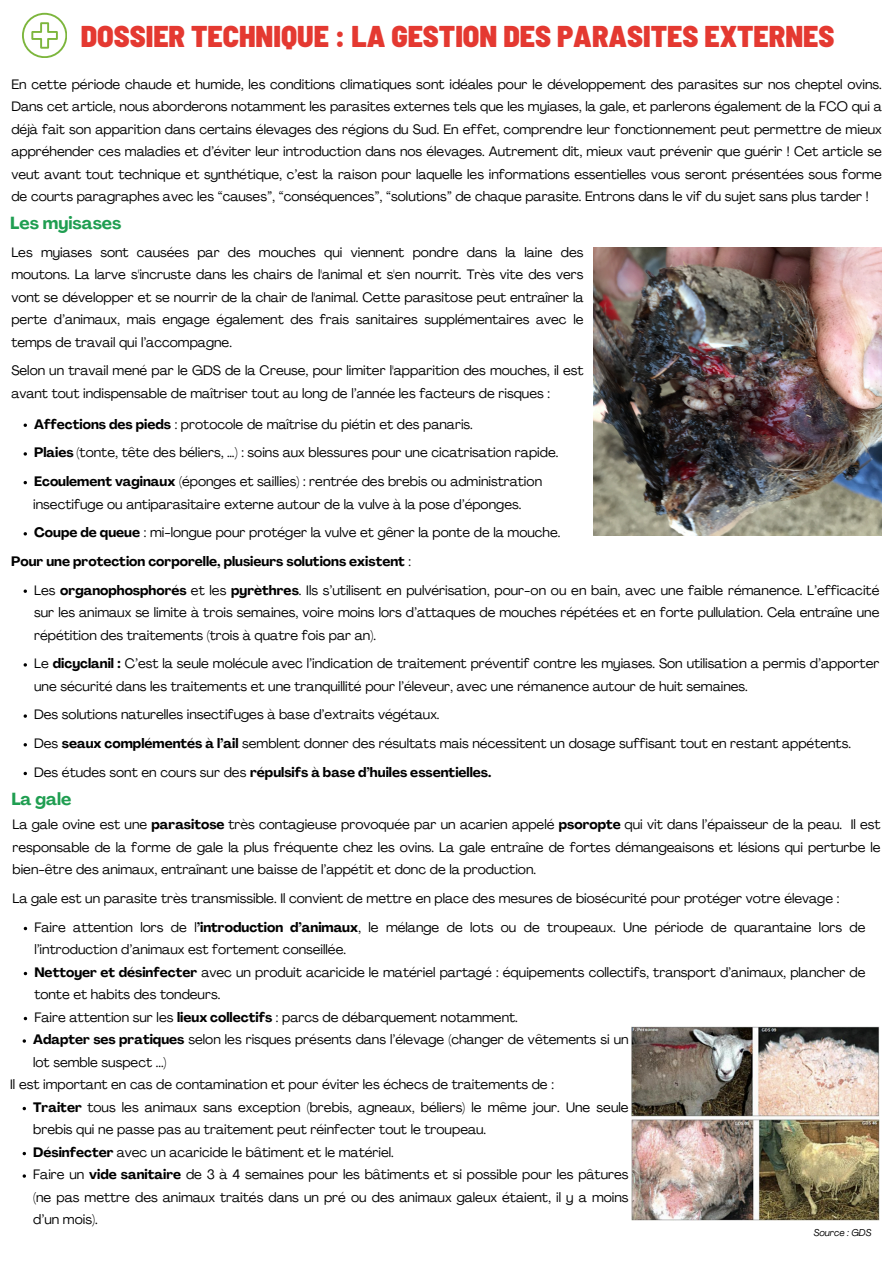
<style>
.page{position:relative;width:893px;height:1263px;background:#fff}
.page>*{position:absolute;margin:0;border:0;box-sizing:border-box;transform-origin:0 0}
.t1{font:900 semi-condensed 30px "Barlow";color:#e43931}
.t2{font:700 17.25px "Agrandir";color:#1f9e51}
.t3{font:13.5px/22.5px "Agrandir";color:#000}
.t4{font:700 13.5px "Agrandir";color:#000}
.t5{font:italic 9.75px "Agrandir";color:#000}
.s1{font-weight:700}
.s2{font-weight:400}
</style>
<div class="page">
<svg style="left:22px;top:13px;width:45px;height:45px"></svg>
<img style="left:593px;top:248px;width:288px;height:288px">
<img style="left:631px;top:1026px;width:248px;height:194px">
<svg style="left:24px;top:423px;width:3px;height:4px"></svg>
<svg style="left:24px;top:452px;width:3px;height:4px"></svg>
<svg style="left:24px;top:589px;width:3px;height:4px"></svg>
<svg style="left:24px;top:714px;width:3px;height:4px"></svg>
<svg style="left:23px;top:1039px;width:3px;height:4px"></svg>
<svg style="left:23px;top:1174px;width:3px;height:4px"></svg>
<h2 class="t1" style="left:81px;top:17px;width:755px">DOSSIER TECHNIQUE : LA GESTION DES PARASITES EXTERNES</h2>
<h3 class="t3" style="left:11px;top:74px;width:872px;text-align:justify">En cette période chaude et humide, les conditions climatiques sont idéales pour le développement des parasites sur nos cheptel ovins.<br>Dans cet article, nous aborderons notamment les parasites externes tels que les myiases, la gale, et parlerons également de la FCO qui a déjà fait son apparition dans certains élevages des régions du Sud. En effet, comprendre leur fonctionnement peut permettre de mieux appréhender ces maladies et d’éviter leur introduction dans nos élevages. Autrement dit, mieux vaut prévenir que guérir ! Cet article se veut avant tout technique et synthétique, c’est la raison pour laquelle les informations essentielles vous seront présentées sous forme de courts paragraphes avec les “causes”, “conséquences”, “solutions” de chaque parasite. Entrons dans le vif du sujet sans plus tarder !</h3>
<p class="t2" style="left:10px;top:216px;width:113px">Les myisases</p>
<h3 class="t3" style="left:11px;top:242px;width:573px;text-align:justify">Les myiases sont causées par des mouches qui viennent pondre dans la laine des moutons. La larve s'incruste dans les chairs de l'animal et s'en nourrit. Très vite des vers vont se développer et se nourrir de la chair de l'animal. Cette parasitose peut entraîner la perte d’animaux, mais engage également des frais sanitaires supplémentaires avec le temps de travail qui l’accompagne.</h3>
<h3 class="t3" style="left:11px;top:361px;width:573px">Selon un travail mené par le GDS de la Creuse, pour limiter l'apparition des mouches, il est avant tout indispensable de maîtriser tout au long de l’année les facteurs de risques :</h3>
<p class="t3" style="left:34px;top:414px;width:440px"><span class="s1">Affections des pieds</span> : protocole de maîtrise du piétin et des panaris.</p>
<p class="t3" style="left:34px;top:443px;width:526px"><span class="s1">Plaies</span> (tonte, tête des béliers, …) : soins aux blessures pour une cicatrisation rapide.</p>
<p class="t3" style="left:34px;top:471px;width:509px"><span class="s1">Ecoulement vaginaux</span> (éponges et saillies) : rentrée des brebis ou administration</p>
<h3 class="t3" style="left:33px;top:494px;width:489px">insectifuge ou antiparasitaire externe autour de la vulve à la pose d’éponges.</h3>
<p class="t3" style="left:34px;top:522px;width:528px"><span class="s1">Coupe de queue</span> : mi-longue pour protéger la vulve et gêner la ponte de la mouche.</p>
<h3 class="t4" style="left:11px;top:556px;width:401px">Pour une protection corporelle, plusieurs solutions existent <span class="s2">:</span></h3>
<p class="t3" style="left:34px;top:580px;width:847px;text-align:justify">Les <span class="s1">organophosphorés</span> et les <span class="s1">pyrèthres</span>. Ils s’utilisent en pulvérisation, pour-on ou en bain, avec une faible rémanence. L’efficacité sur les animaux se limite à trois semaines, voire moins lors d’attaques de mouches répétées et en forte pullulation. Cela entraîne une répétition des traitements (trois à quatre fois par an).</p>
<p class="t3" style="left:34px;top:654px;width:847px">Le <span class="s1">dicyclanil :</span> C’est la seule molécule avec l’indication de traitement préventif contre les myiases. Son utilisation a permis d’apporter une sécurité dans les traitements et une tranquillité pour l’éleveur, avec une rémanence autour de huit semaines.</p>
<p class="t3" style="left:34px;top:705px;width:407px">Des solutions naturelles insectifuges à base d’extraits végétaux.</p>
<p class="t3" style="left:34px;top:733px;width:818px">Des <span class="s1">seaux complémentés à l’ail</span> semblent donner des résultats mais nécessitent un dosage suffisant tout en restant appétents.</p>
<p class="t4" style="left:34px;top:767px;width:459px"><span class="s2">Des études sont en cours sur des</span> répulsifs à base d’huiles essentielles.</p>
<h2 class="t2" style="left:11px;top:792px;width:61px">La gale</h2>
<h3 class="t3" style="left:12px;top:814px;width:869px;text-align:justify">La gale ovine est une <span class="s1">parasitose</span> très contagieuse provoquée par un acarien appelé <span class="s1">psoropte</span> qui vit dans l’épaisseur de la peau. Il est responsable de la forme de gale la plus fréquente chez les ovins. La gale entraîne de fortes démangeaisons et lésions qui perturbe le bien-être des animaux, entraînant une baisse de l’appétit et donc de la production.</h3>
<h3 class="t3" style="left:12px;top:888px;width:828px">La gale est un parasite très transmissible. Il convient de mettre en place des mesures de biosécurité pour protéger votre élevage :</h3>
<p class="t3" style="left:34px;top:917px;width:832px">Faire attention lors de l<span class="s1">’introduction d’animaux</span>, le mélange de lots ou de troupeaux. Une période de quarantaine lors de l’introduction d’animaux est fortement conseillée.</p>
<p class="t3" style="left:34px;top:962px;width:832px"><span class="s1">Nettoyer et désinfecter</span> avec un produit acaricide le matériel partagé : équipements collectifs, transport d’animaux, plancher de tonte et habits des tondeurs.</p>
<p class="t3" style="left:34px;top:1007px;width:485px">Faire attention sur les <span class="s1">lieux collectifs</span> : parcs de débarquement notamment.</p>
<h3 class="t3" style="left:33px;top:1030px;width:597px"><span class="s1">Adapter ses pratiques</span> selon les risques présents dans l’élevage (changer de vêtements si un lot semble suspect ...)</h3>
<p class="t3" style="left:10px;top:1075px;width:545px">Il est important en cas de contamination et pour éviter les échecs de traitements de :</p>
<p class="t3" style="left:33px;top:1097px;width:597px"><span class="s1">Traiter</span> tous les animaux sans exception (brebis, agneaux, béliers) le même jour. Une seule brebis qui ne passe pas au traitement peut réinfecter tout le troupeau.</p>
<p class="t3" style="left:33px;top:1142px;width:362px"><span class="s1">Désinfecter</span> avec un acaricide le bâtiment et le matériel.</p>
<p class="t3" style="left:33px;top:1165px;width:597px;text-align:justify">Faire un <span class="s1">vide sanitaire</span> de 3 à 4 semaines pour les bâtiments et si possible pour les pâtures (ne pas mettre des animaux traités dans un pré ou des animaux galeux étaient, il y a moins d’un mois).</p>
<p class="t5" style="left:813px;top:1229px;width:59px">Source : GDS</p>
</div>
